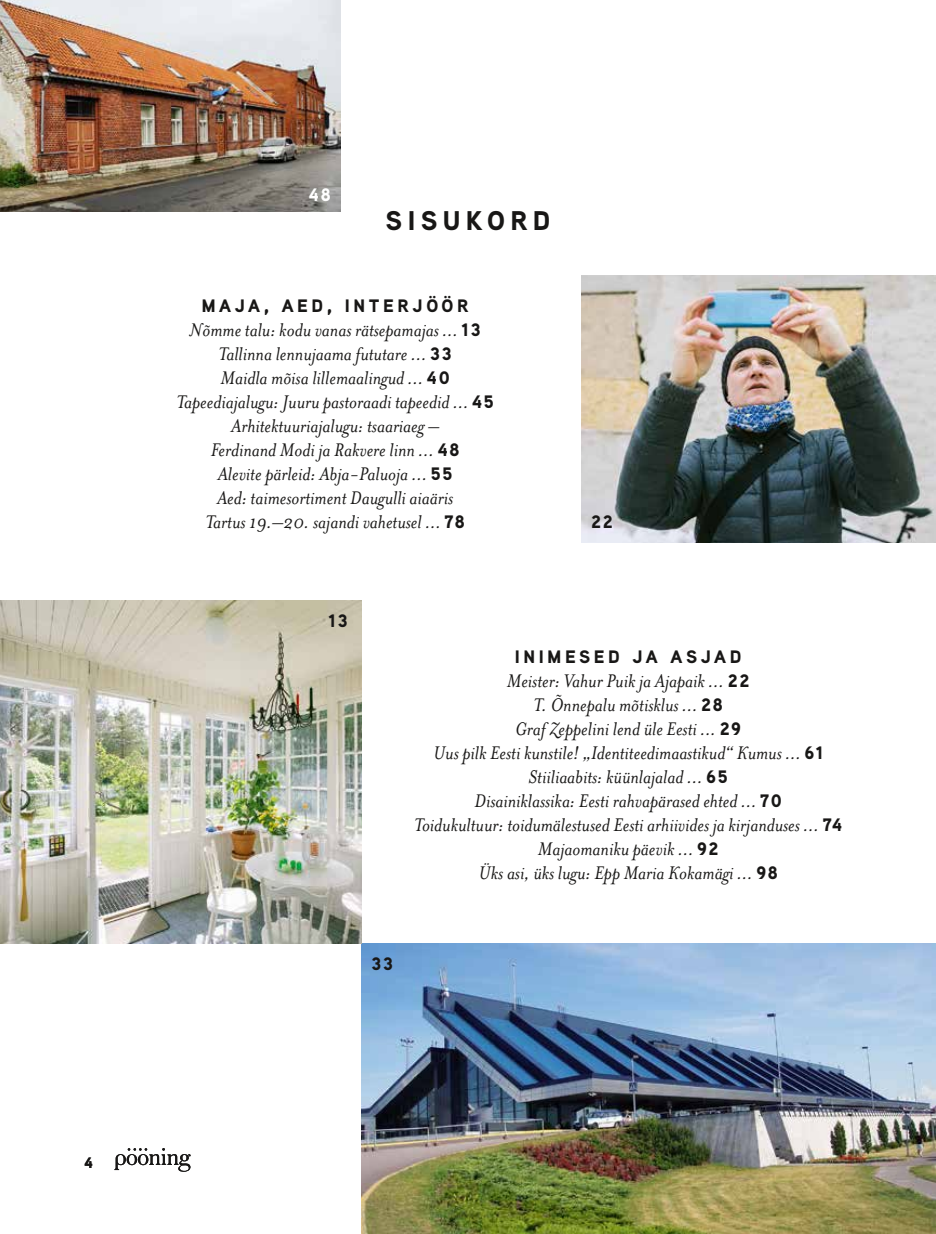
<style>
.page{position:relative;width:936px;height:1234px;background:#fff}
.page>*{position:absolute;margin:0;border:0;box-sizing:border-box;transform-origin:0 0}
.t1{font:900 27px "Aaux Pro";letter-spacing:.2em;color:#181716}
.t2{font:italic 21px/24px "Mrs Eaves";color:#181716;text-align:center}
.t3{font:900 18px "Aaux Pro";letter-spacing:.2em;color:#181716}
.t4{font:900 18px "Aaux Pro";color:#fff}
.t5{font:900 15px "Aaux Pro";color:#181716}
.s1{font-family:"Aaux Pro";font-weight:900;font-style:normal;font-size:18px}
</style>
<div class="page">
<img style="left:581px;top:275px;width:354px;height:267px">
<img style="left:0;top:0;width:340px;height:211px">
<img style="left:361px;top:942px;width:574px;height:291px">
<img style="left:0;top:600px;width:361px;height:343px">
<svg style="left:114px;top:1148px;width:76px;height:23px"></svg>
<p class="t5" style="left:85px;top:1152px;width:10px">4</p>
<p class="t4" style="left:309px;top:183px;width:23px">48</p>
<p class="t1" style="left:385px;top:203px;width:166px">SISUKORD</p>
<p class="t3" style="left:202px;top:294px;width:268px">MAJA, AED, INTERJÖÖR</p>
<p class="t2" style="left:176px;top:318px;width:319px">Nõmme talu: kodu vanas rätsepamajas … <span class="s1">13<br></span>Tallinna lennujaama fututare … <span class="s1">33<br></span>Maidla mõisa lillemaalingud … <span class="s1">40<br></span>Tapeediajalugu: Juuru pastoraadi tapeedid … <span class="s1">45<br></span>Arhitektuuriajalugu: tsaariaeg –<br>Ferdinand Modi ja Rakvere linn … <span class="s1">48<br></span>Alevite pärleid: Abja-Paluoja … <span class="s1">55<br></span>Aed: taimesortiment Daugulli aiaäris<br>Tartus 19.–20. sajandi vahetusel … <span class="s1">78</span></p>
<p class="t3" style="left:328px;top:609px;width:21px">13</p>
<p class="t3" style="left:591px;top:509px;width:23px">22</p>
<p class="t3" style="left:515px;top:644px;width:228px">INIMESED JA ASJAD</p>
<p class="t2" style="left:414px;top:668px;width:429px">Meister: Vahur Puik ja Ajapaik … <span class="s1">22<br></span>T. Õnnepalu mõtisklus … <span class="s1">28<br></span>Graf Zeppelini lend üle Eesti ... <span class="s1">29<br></span>Uus pilk Eesti kunstile! „Identiteedimaastikud“ Kumus … <span class="s1">61<br></span>Stiiliaabits: küünlajalad … <span class="s1">65<br></span>Disainiklassika: Eesti rahvapärased ehted … <span class="s1">70<br></span>Toidukultuur: toidumälestused Eesti arhiivides ja kirjanduses … <span class="s1">74<br></span>Majaomaniku päevik … <span class="s1">92<br></span>Üks asi, üks lugu: Epp Maria Kokamägi … <span class="s1">98</span></p>
<p class="t3" style="left:371px;top:951px;width:23px">33</p>
</div>
